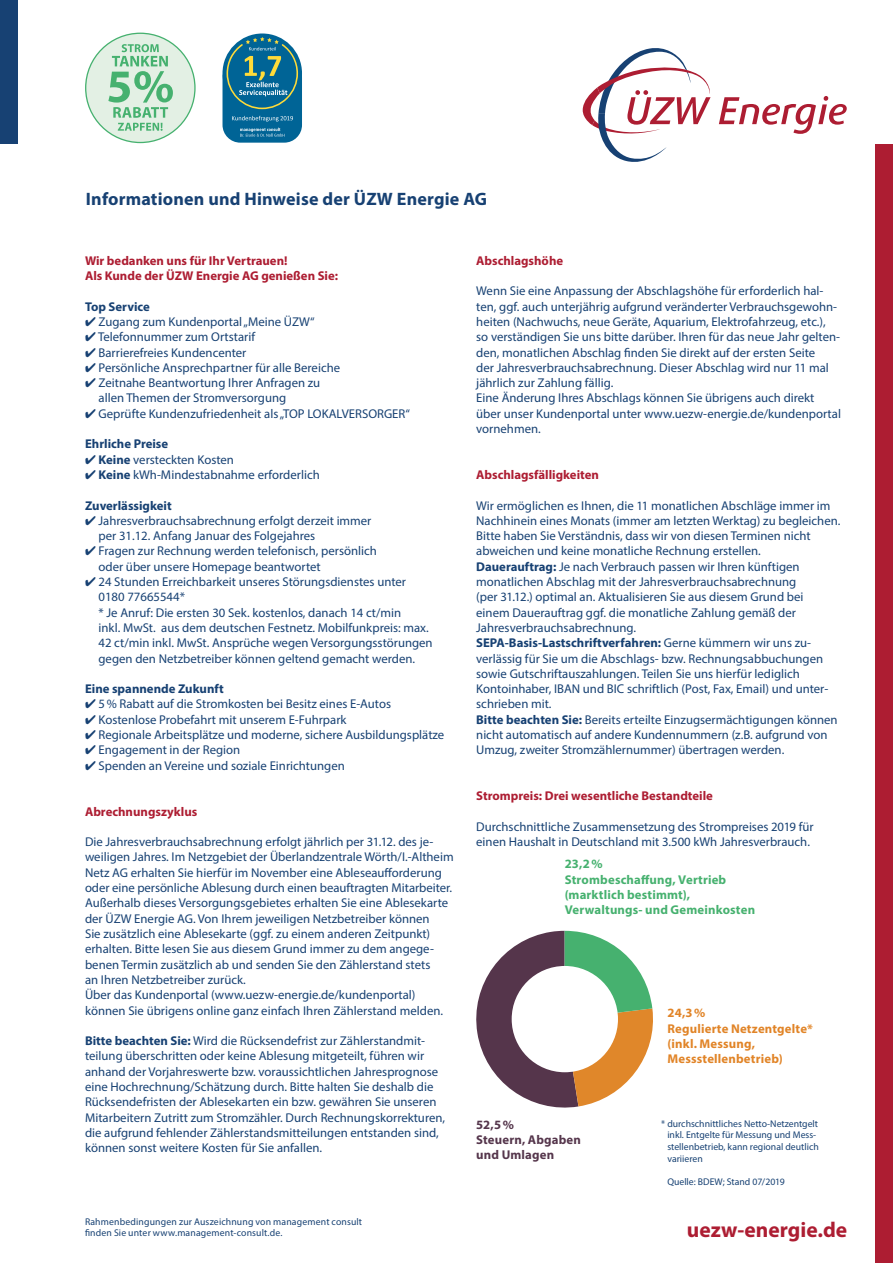
<style>
.page{position:relative;width:893px;height:1263px;background:#fff}
.page>*{position:absolute;margin:0;border:0;box-sizing:border-box;transform-origin:0 0}
.t1{font:700 21.6px "Myriad Pro";color:#ad1d32}
.t2{font:700 18px "Myriad Pro";letter-spacing:.01em;color:#174173}
.t3{font:12.75px/15.3px "Myriad Pro";color:#174173}
.t4{font:700 12.75px/15.3px "Myriad Pro";color:#ad1d32}
.t5{font:700 12.75px/15.3px "Myriad Pro";letter-spacing:.01em;color:#46b16f}
.t6{font:700 12.75px/15.3px "Myriad Pro";letter-spacing:.01em;color:#e18427}
.t7{font:700 12.75px "Myriad Pro";color:#174173}
.t8{font:700 12.75px/15.3px "Myriad Pro";letter-spacing:.01em;color:#55364c}
.t9{font:9.75px/11.7px "Myriad Pro";color:#174173}
.s1{font-weight:700}
</style>
<div class="page">
<svg style="left:583px;top:48px;width:128px;height:114px"></svg>
<svg style="left:719px;top:96px;width:128px;height:38px"></svg>
<div style="left:876px;top:145px;width:17px;height:1118px;background:#ad1d32"></div>
<div style="left:0;top:0;width:17px;height:143px;background:#174173"></div>
<svg style="left:476px;top:931px;width:177px;height:176px"></svg>
<div style="left:512px;top:966px;width:106px;height:106px;background:#fff;border-radius:50%"></div>
<div style="left:86px;top:33px;width:109px;height:110px;background:#e3f0e4;border-radius:50%"></div>
<svg style="left:108px;top:44px;width:65px;height:87px"></svg>
<div style="left:223px;top:60px;width:79px;height:83px;background:#006496;border-radius:18px"></div>
<div style="left:223px;top:33px;width:79px;height:80px;background:#006496;border-radius:50%"></div>
<svg style="left:240px;top:128px;width:44px;height:9px"></svg>
<svg style="left:232px;top:116px;width:61px;height:5px"></svg>
<svg style="left:227px;top:37px;width:71px;height:72px"></svg>
<h2 class="t2" style="left:86px;top:187px;width:403px">Informationen und Hinweise der ÜZW Energie AG</h2>
<p class="t4" style="left:85px;top:252px;width:255px">Wir bedanken uns für Ihr Vertrauen!<br>Als Kunde der ÜZW Energie AG genießen Sie:</p>
<p class="t7" style="left:85px;top:298px;width:66px">Top Service</p>
<p class="t3" style="left:85px;top:314px;width:231px">✔ Zugang zum Kundenportal „Meine ÜZW“</p>
<p class="t3" style="left:85px;top:329px;width:172px">✔ Telefonnummer zum Ortstarif</p>
<p class="t3" style="left:85px;top:344px;width:163px">✔ Barrierefreies Kundencenter</p>
<p class="t3" style="left:85px;top:360px;width:257px">✔ Persönliche Ansprechpartner für alle Bereiche</p>
<p class="t3" style="left:99px;top:375px;width:223px;text-indent:-13px">✔ Zeitnahe Beantwortung Ihrer Anfragen zu allen Themen der Stromversorgung</p>
<p class="t3" style="left:85px;top:406px;width:326px">✔ Geprüfte Kundenzufriedenheit als „TOP LOKALVERSORGER“</p>
<p class="t7" style="left:85px;top:436px;width:85px">Ehrliche Preise</p>
<p class="t3" style="left:85px;top:451px;width:150px">✔ <span class="s1">Keine</span> versteckten Kosten</p>
<p class="t3" style="left:85px;top:467px;width:236px">✔ <span class="s1">Keine</span> kWh-Mindestabnahme erforderlich</p>
<p class="t7" style="left:85px;top:497px;width:88px">Zuverlässigkeit</p>
<p class="t3" style="left:99px;top:513px;width:274px;text-indent:-13px">✔ Jahresverbrauchsabrechnung erfolgt derzeit immer per 31.12. Anfang Januar des Folgejahres</p>
<p class="t3" style="left:99px;top:543px;width:280px;text-indent:-13px">✔ Fragen zur Rechnung werden telefonisch, persönlich oder über unsere Homepage beantwortet</p>
<p class="t3" style="left:99px;top:574px;width:336px;text-indent:-13px">✔ 24 Stunden Erreichbarkeit unseres Störungsdienstes unter 0180 77665544*<br>* Je Anruf: Die ersten 30 Sek. kostenlos, danach 14 ct/min<br>inkl. MwSt. aus dem deutschen Festnetz. Mobilfunkpreis: max.<br>42 ct/min inkl. MwSt. Ansprüche wegen Versorgungsstörungen gegen den Netzbetreiber können geltend gemacht werden.</p>
<p class="t7" style="left:85px;top:680px;width:140px">Eine spannende Zukunft</p>
<p class="t3" style="left:85px;top:696px;width:308px">✔ 5% Rabatt auf die Stromkosten bei Besitz eines E-Autos</p>
<p class="t3" style="left:85px;top:712px;width:263px">✔ Kostenlose Probefahrt mit unserem E-Fuhrpark</p>
<p class="t3" style="left:85px;top:727px;width:361px">✔ Regionale Arbeitsplätze und moderne, sichere Ausbildungsplätze</p>
<p class="t3" style="left:85px;top:742px;width:157px">✔ Engagement in der Region</p>
<p class="t3" style="left:85px;top:757px;width:261px">✔ Spenden an Vereine und soziale Einrichtungen</p>
<p class="t4" style="left:85px;top:803px;width:114px">Abrechnungszyklus</p>
<p class="t3" style="left:85px;top:834px;width:370px">Die Jahresverbrauchsabrechnung erfolgt jährlich per 31.12. des je&shy;weiligen Jahres. Im Netzgebiet der Überlandzentrale Wörth/I.-Altheim Netz AG erhalten Sie hierfür im November eine Ableseaufforderung oder eine persönliche Ablesung durch einen beauftragten Mitarbeiter.<br>Außerhalb dieses Versorgungsgebietes erhalten Sie eine Ablesekarte der ÜZW Energie AG. Von Ihrem jeweiligen Netzbetreiber können<br>Sie zusätzlich eine Ablesekarte (ggf. zu einem anderen Zeitpunkt) erhalten. Bitte lesen Sie aus diesem Grund immer zu dem angege&shy;benen Termin zusätzlich ab und senden Sie den Zählerstand stets<br>an Ihren Netzbetreiber zurück.<br>Über das Kundenportal (www.uezw-energie.de/kundenportal) können Sie übrigens online ganz einfach Ihren Zählerstand melden.</p>
<p class="t3" style="left:85px;top:1033px;width:362px"><span class="s1">Bitte beachten Sie:</span> Wird die Rücksendefrist zur Zählerstandmit&shy;teilung überschritten oder keine Ablesung mitgeteilt, führen wir anhand der Vorjahreswerte bzw. voraussichtlichen Jahresprognose eine Hochrechnung/Schätzung durch. Bitte halten Sie deshalb die Rücksendefristen der Ablesekarten ein bzw. gewähren Sie unseren Mitarbeitern Zutritt zum Stromzähler. Durch Rechnungskorrekturen, die aufgrund fehlender Zählerstandsmitteilungen entstanden sind, können sonst weitere Kosten für Sie anfallen.</p>
<p class="t9" style="left:85px;top:1215px;width:279px">Rahmenbedingungen zur Auszeichnung von management consult finden Sie unter www.management-consult.de.</p>
<p class="t4" style="left:476px;top:252px;width:88px">Abschlagshöhe</p>
<p class="t3" style="left:476px;top:283px;width:366px">Wenn Sie eine Anpassung der Abschlagshöhe für erforderlich hal&shy;ten, ggf. auch unterjährig aufgrund veränderter Verbrauchsgewohn&shy;heiten (Nachwuchs, neue Geräte, Aquarium, Elektrofahrzeug, etc.), so verständigen Sie uns bitte darüber. Ihren für das neue Jahr gelten&shy;den, monatlichen Abschlag finden Sie direkt auf der ersten Seite<br>der Jahresverbrauchsabrechnung. Dieser Abschlag wird nur 11 mal jährlich zur Zahlung fällig.<br>Eine Änderung Ihres Abschlags können Sie übrigens auch direkt über unser Kundenportal unter www.uezw-energie.de/kundenportal vornehmen.</p>
<p class="t4" style="left:476px;top:467px;width:124px">Abschlagsfälligkeiten</p>
<p class="t3" style="left:476px;top:497px;width:366px">Wir ermöglichen es Ihnen, die 11 monatlichen Abschläge immer im Nachhinein eines Monats (immer am letzten Werktag) zu begleichen.<br>Bitte haben Sie Verständnis, dass wir von diesen Terminen nicht abweichen und keine monatliche Rechnung erstellen.<br><span class="s1">Dauerauftrag:</span> Je nach Verbrauch passen wir Ihren künftigen monatlichen Abschlag mit der Jahresverbrauchsabrechnung<br>(per 31.12.) optimal an. Aktualisieren Sie aus diesem Grund bei<br>einem Dauerauftrag ggf. die monatliche Zahlung gemäß der Jahresverbrauchsabrechnung.<br><span class="s1">SEPA-Basis-Lastschriftverfahren:</span> Gerne kümmern wir uns zu&shy;verlässig für Sie um die Abschlags- bzw. Rechnungsabbuchungen sowie Gutschriftauszahlungen. Teilen Sie uns hierfür lediglich Kontoinhaber, IBAN und BIC schriftlich (Post, Fax, Email) und unter&shy;schrieben mit.<br><span class="s1">Bitte beachten Sie:</span> Bereits erteilte Einzugsermächtigungen können nicht automatisch auf andere Kundennummern (z.B. aufgrund von Umzug, zweiter Stromzählernummer) übertragen werden.</p>
<p class="t4" style="left:476px;top:788px;width:238px">Strompreis: Drei wesentliche Bestandteile</p>
<p class="t3" style="left:476px;top:819px;width:339px">Durchschnittliche Zusammensetzung des Strompreises 2019 für einen Haushalt in Deutschland mit 3.500 kWh Jahresverbrauch.</p>
<p class="t5" style="left:565px;top:856px;width:192px">23,2%<br>Strombeschaffung, Vertrieb (marktlich bestimmt),<br>Verwaltungs- und Gemeinkosten</p>
<p class="t6" style="left:668px;top:1005px;width:147px">24,3%<br>Regulierte Netzentgelte* (inkl. Messung,<br>Messstellenbetrieb)</p>
<p class="t8" style="left:476px;top:1116px;width:106px">52,5%<br>Steuern, Abgaben und Umlagen</p>
<p class="t9" style="left:667px;top:1117px;width:153px;text-indent:-6px">* durchschnittliches Netto-Netzentgelt inkl. Entgelte für Messung und Mess&shy;stellenbetrieb, kann regional deutlich variieren</p>
<p class="t9" style="left:667px;top:1176px;width:119px">Quelle: BDEW; Stand 07/2019</p>
<h1 class="t1" style="left:687px;top:1215px;width:162px">uezw-energie.de</h1>
</div>
